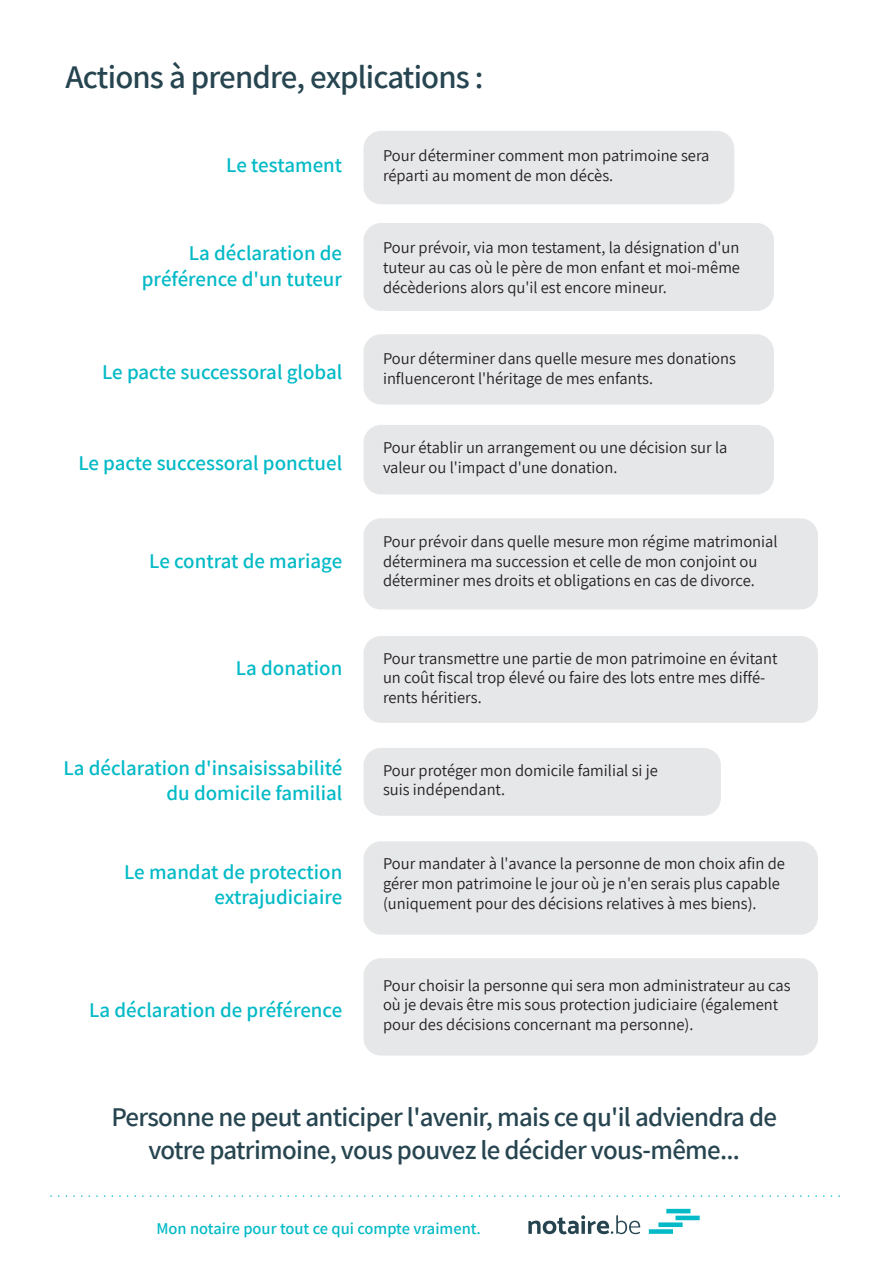
<style>
.page{position:relative;width:893px;height:1263px;background:#fff}
.page>*{position:absolute;margin:0;border:0;box-sizing:border-box;transform-origin:0 0}
.t1{font:600 33px "Assistant";letter-spacing:-.025em;color:#274550}
.t2{font:600 27px/32.4px "Assistant";letter-spacing:-.025em;color:#274550;text-align:center}
.t3{font:600 21px/25.2px "Assistant";color:#03bac6;text-align:right}
.t4{font:16.5px/19.8px "Assistant";color:#231f20}
.t5{font:600 16.5px "Assistant";color:#03bac6}
</style>
<div class="page">
<div style="left:363px;top:518px;width:455px;height:91px;background:#e6e7e9;border-radius:18px"></div>
<div style="left:363px;top:636px;width:455px;height:87px;background:#e6e7e9;border-radius:18px"></div>
<div style="left:363px;top:425px;width:411px;height:69px;background:#e6e7e9;border-radius:18px"></div>
<div style="left:363px;top:334px;width:411px;height:71px;background:#e6e7e9;border-radius:18px"></div>
<div style="left:363px;top:131px;width:371px;height:73px;background:#e6e7e9;border-radius:18px"></div>
<div style="left:363px;top:748px;width:358px;height:68px;background:#e6e7e9;border-radius:18px"></div>
<div style="left:363px;top:841px;width:455px;height:94px;background:#e6e7e9;border-radius:18px"></div>
<div style="left:363px;top:958px;width:455px;height:97px;background:#e6e7e9;border-radius:18px"></div>
<div style="left:363px;top:223px;width:411px;height:88px;background:#e6e7e9;border-radius:18px"></div>
<svg style="left:51px;top:1195px;width:789px;height:2px"></svg>
<svg style="left:649px;top:1209px;width:51px;height:25px"></svg>
<svg style="left:528px;top:1215px;width:112px;height:19px"></svg>
<h1 class="t1" style="left:66px;top:55px;width:420px">Actions à prendre, explications :</h1>
<p class="t3" style="left:226px;top:151px;width:117px">Le testament</p>
<p class="t3" style="left:142px;top:240px;width:202px">La déclaration de préférence d'un tuteur</p>
<p class="t3" style="left:102px;top:358px;width:242px">Le pacte successoral global</p>
<p class="t3" style="left:78px;top:449px;width:265px">Le pacte successoral ponctuel</p>
<p class="t3" style="left:149px;top:547px;width:195px">Le contrat de mariage</p>
<p class="t3" style="left:236px;top:655px;width:108px">La donation</p>
<p class="t3" style="left:63px;top:754px;width:280px">La déclaration d'insaisissabilité du domicile familial</p>
<p class="t3" style="left:124px;top:858px;width:220px">Le mandat de protection extrajudiciaire</p>
<p class="t3" style="left:89px;top:997px;width:255px">La déclaration de préférence</p>
<p class="t4" style="left:383px;top:145px;width:328px">Pour déterminer comment mon patrimoine sera réparti au moment de mon décès.</p>
<p class="t4" style="left:383px;top:237px;width:359px;text-align:justify">Pour prévoir, via mon testament, la désignation d'un tuteur au cas où le père de mon enfant et moi-même décèderions alors qu'il est encore mineur.</p>
<p class="t4" style="left:383px;top:348px;width:355px">Pour déterminer dans quelle mesure mes donations influenceront l'héritage de mes enfants.</p>
<p class="t4" style="left:383px;top:437px;width:346px">Pour établir un arrangement ou une décision sur la valeur ou l'impact d'une donation.</p>
<p class="t4" style="left:383px;top:531px;width:396px">Pour prévoir dans quelle mesure mon régime matrimonial déterminera ma succession et celle de mon conjoint ou déterminer mes droits et obligations en cas de divorce.</p>
<p class="t4" style="left:383px;top:647px;width:396px">Pour transmettre une partie de mon patrimoine en évitant un coût fiscal trop élevé ou faire des lots entre mes diffé&shy;rents héritiers.</p>
<p class="t4" style="left:383px;top:759px;width:276px">Pour protéger mon domicile familial si je suis indépendant.</p>
<p class="t4" style="left:383px;top:853px;width:404px">Pour mandater à l'avance la personne de mon choix afin de gérer mon patrimoine le jour où je n'en serais plus capable (uniquement pour des décisions relatives à mes biens).</p>
<p class="t4" style="left:383px;top:974px;width:409px">Pour choisir la personne qui sera mon administrateur au cas où je devais être mis sous protection judiciaire (également pour des décisions concernant ma personne).</p>
<h2 class="t2" style="left:111px;top:1100px;width:667px">Personne ne peut anticiper l'avenir, mais ce qu'il adviendra de votre patrimoine, vous pouvez le décider vous-même...</h2>
<p class="t5" style="left:156px;top:1217px;width:326px">Mon notaire pour tout ce qui compte vraiment.</p>
</div>
